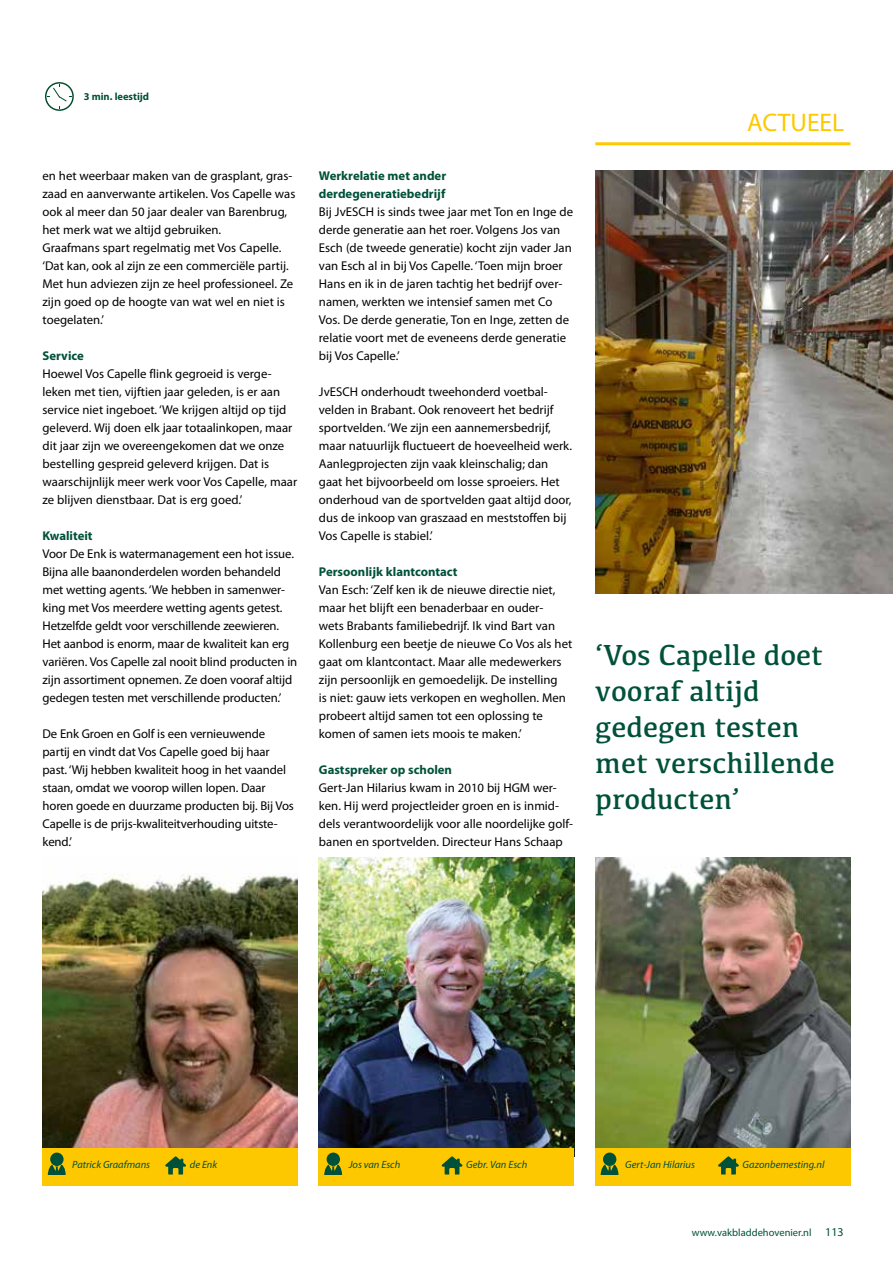
<style>
.page{position:relative;width:893px;height:1263px;background:#fff}
.page>*{position:absolute;margin:0;border:0;box-sizing:border-box;transform-origin:0 0}
.t1{font:30px/36px "Kefa";color:#005139}
.t2{font:25.5px "Myriad Pro";color:#fec800}
.t3{font:12.75px/18px "Myriad Pro";color:#000}
.t4{font:700 12.75px/18px "Myriad Pro";color:#005139}
.t5{font:italic 10.5px "Myriad Pro";color:#005139}
.t6{font:10.5px "Myriad Pro";color:#005139}
.t7{font:700 10.5px "Myriad Pro";color:#005139}
.s1{font-size:12px}
</style>
<div class="page">
<hr style="left:595px;top:142px;width:255px;height:3px;background:#fec800">
<svg style="left:45px;top:82px;width:29px;height:29px"></svg>
<img style="left:43px;top:873px;width:255px;height:276px">
<img style="left:319px;top:858px;width:255px;height:291px">
<img style="left:595px;top:858px;width:255px;height:291px">
<div style="left:43px;top:1149px;width:255px;height:37px;background:#fec800"></div>
<div style="left:319px;top:1149px;width:255px;height:37px;background:#fec800"></div>
<div style="left:595px;top:1149px;width:255px;height:37px;background:#fec800"></div>
<svg style="left:48px;top:1164px;width:18px;height:11px"></svg>
<div style="left:50px;top:1152px;width:14px;height:14px;background:#005139;border-radius:50%"></div>
<svg style="left:324px;top:1164px;width:18px;height:11px"></svg>
<div style="left:327px;top:1152px;width:13px;height:14px;background:#005139;border-radius:50%"></div>
<svg style="left:601px;top:1164px;width:17px;height:11px"></svg>
<div style="left:603px;top:1152px;width:13px;height:14px;background:#005139;border-radius:50%"></div>
<svg style="left:165px;top:1156px;width:21px;height:18px"></svg>
<svg style="left:442px;top:1156px;width:20px;height:18px"></svg>
<svg style="left:718px;top:1156px;width:21px;height:18px"></svg>
<img style="left:595px;top:170px;width:298px;height:424px">
<p class="t7" style="left:84px;top:90px;width:67px">3 min. leestijd</p>
<p class="t3" style="left:43px;top:167px;width:254px">en het weerbaar maken van de grasplant, gras&shy;zaad en aanverwante artikelen. Vos Capelle was ook al meer dan 50 jaar dealer van Barenbrug, het merk wat we altijd gebruiken.<br>Graafmans spart regelmatig met Vos Capelle. ‘Dat kan, ook al zijn ze een commerciële partij.<br>Met hun adviezen zijn ze heel professioneel. Ze zijn goed op de hoogte van wat wel en niet is toegelaten.’</p>
<p class="t4" style="left:43px;top:346px;width:43px">Service</p>
<p class="t3" style="left:43px;top:365px;width:256px">Hoewel Vos Capelle flink gegroeid is verge&shy;leken met tien, vijftien jaar geleden, is er aan service niet ingeboet. ‘We krijgen altijd op tijd geleverd. Wij doen elk jaar totaalinkopen, maar dit jaar zijn we overeengekomen dat we onze bestelling gespreid geleverd krijgen. Dat is waarschijnlijk meer werk voor Vos Capelle, maar ze blijven dienstbaar. Dat is erg goed.’</p>
<p class="t4" style="left:43px;top:526px;width:52px">Kwaliteit</p>
<p class="t3" style="left:43px;top:545px;width:256px">Voor De Enk is watermanagement een hot issue.<br>Bijna alle baanonderdelen worden behandeld met wetting agents. ‘We hebben in samenwer&shy;king met Vos meerdere wetting agents getest.<br>Hetzelfde geldt voor verschillende zeewieren.<br>Het aanbod is enorm, maar de kwaliteit kan erg variëren. Vos Capelle zal nooit blind producten in zijn assortiment opnemen. Ze doen vooraf altijd gedegen testen met verschillende producten.’</p>
<p class="t3" style="left:43px;top:725px;width:253px">De Enk Groen en Golf is een vernieuwende partij en vindt dat Vos Capelle goed bij haar past. ‘Wij hebben kwaliteit hoog in het vaandel staan, omdat we voorop willen lopen. Daar horen goede en duurzame producten bij. Bij Vos Capelle is de prijs-kwaliteitverhouding uitste&shy;kend.’</p>
<p class="t4" style="left:319px;top:166px;width:129px">Werkrelatie met ander derdegeneratiebedrijf</p>
<p class="t3" style="left:319px;top:203px;width:256px">Bij JvESCH is sinds twee jaar met Ton en Inge de derde generatie aan het roer. Volgens Jos van Esch (de tweede generatie) kocht zijn vader Jan van Esch al in bij Vos Capelle. ‘Toen mijn broer Hans en ik in de jaren tachtig het bedrijf over&shy;namen, werkten we intensief samen met Co Vos. De derde generatie, Ton en Inge, zetten de relatie voort met de eveneens derde generatie bij Vos Capelle.’</p>
<p class="t3" style="left:319px;top:383px;width:255px">JvESCH onderhoudt tweehonderd voetbal&shy;velden in Brabant. Ook renoveert het bedrijf sportvelden. ‘We zijn een aannemersbedrijf, maar natuurlijk fluctueert de hoeveelheid werk.<br>Aanlegprojecten zijn vaak kleinschalig; dan gaat het bijvoorbeeld om losse sproeiers. Het onderhoud van de sportvelden gaat altijd door, dus de inkoop van graszaad en meststoffen bij Vos Capelle is stabiel.’</p>
<p class="t4" style="left:319px;top:562px;width:140px">Persoonlijk klantcontact</p>
<p class="t3" style="left:319px;top:581px;width:255px">Van Esch: ‘Zelf ken ik de nieuwe directie niet, maar het blijft een benaderbaar en ouder-<br>wets Brabants familiebedrijf. Ik vind Bart van Kollenburg een beetje de nieuwe Co Vos als het gaat om klantcontact. Maar alle medewerkers zijn persoonlijk en gemoedelijk. De instelling<br>is niet: gauw iets verkopen en weghollen. Men probeert altijd samen tot een oplossing te komen of samen iets moois te maken.’</p>
<p class="t4" style="left:319px;top:761px;width:135px">Gastspreker op scholen</p>
<p class="t3" style="left:319px;top:779px;width:256px">Gert-Jan Hilarius kwam in 2010 bij HGM wer&shy;ken. Hij werd projectleider groen en is inmid&shy;dels verantwoordelijk voor alle noordelijke golf&shy;banen en sportvelden. Directeur Hans Schaap</p>
<h2 class="t2" style="left:747px;top:107px;width:99px">ACTUEEL</h2>
<h1 class="t1" style="left:595px;top:636px;width:241px">‘Vos Capelle doet vooraf altijd gedegen testen met verschillende producten’</h1>
<p class="t5" style="left:72px;top:1158px;width:79px">Patrick Graafmans</p>
<p class="t5" style="left:190px;top:1158px;width:29px">de Enk</p>
<p class="t5" style="left:349px;top:1158px;width:53px">Jos van Esch</p>
<p class="t5" style="left:466px;top:1158px;width:63px">Gebr. Van Esch</p>
<p class="t5" style="left:625px;top:1158px;width:71px">Gert-Jan Hilarius</p>
<p class="t5" style="left:743px;top:1158px;width:83px">Gazonbemesting.nl</p>
<p class="t6" style="left:692px;top:1226px;width:153px">www.vakbladdehovenier.nl <span class="s1">113</span></p>
</div>
